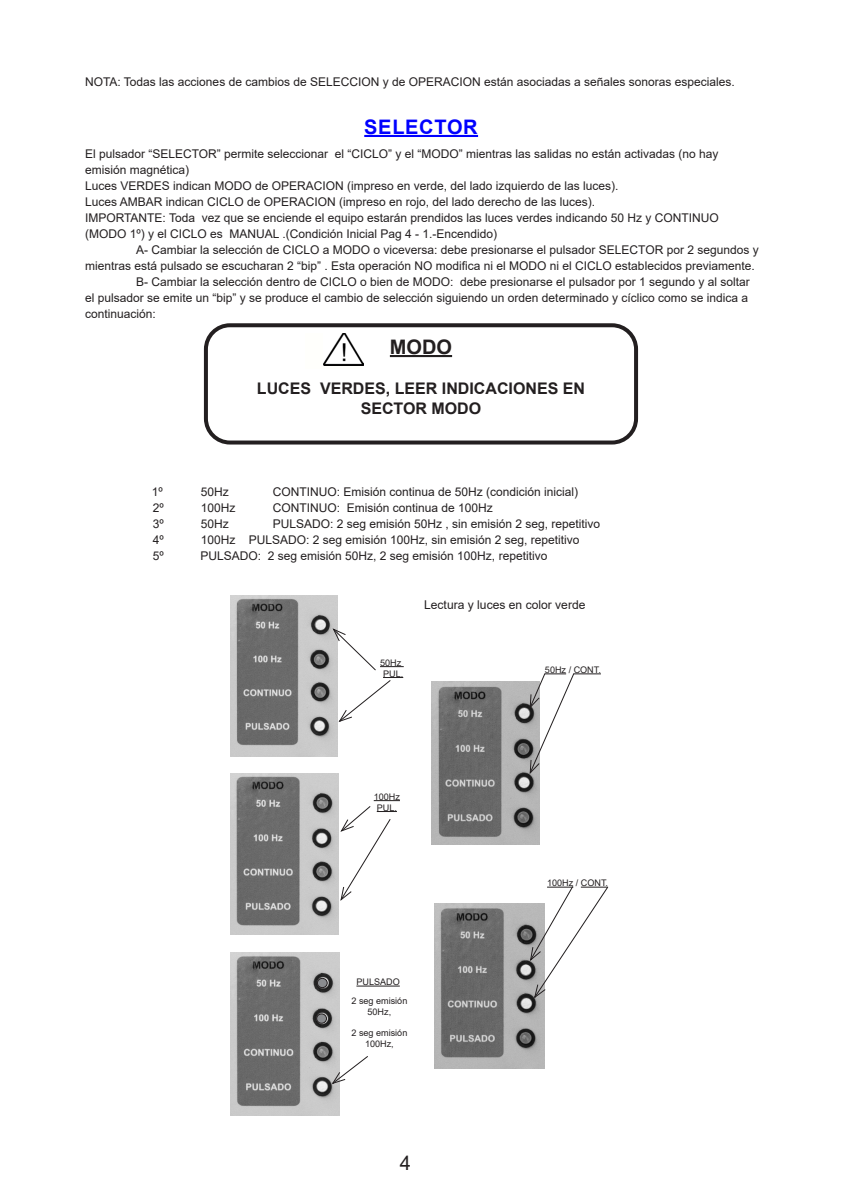
<style>
.page{position:relative;width:842px;height:1191px;background:#fff}
.page>*{position:absolute;margin:0;border:0;box-sizing:border-box;transform-origin:0 0}
.t1{font:700 20px "Arial";letter-spacing:.035em;color:#00f}
.t2{font:700 20px "Arial";color:#231f20}
.t3{font:20px "Arial";color:#231f20}
.t4{font:700 16px "Arial";color:#231f20}
.t5{font:12px/16px "Arial";color:#231f20}
.t6{font:9px/10.8px "Arial";color:#231f20;text-align:center}
</style>
<div class="page">
<hr style="left:364px;top:135px;width:114px;height:2px;background:#00f">
<hr style="left:390px;top:355px;width:62px;height:2px;background:#231f20">
<div style="left:204px;top:323px;width:434px;height:121px;border:4px solid #231f20;border-radius:24px"></div>
<img style="left:324px;top:334px;width:39px;height:32px">
<img style="left:435px;top:903px;width:109px;height:165px">
<hr style="left:356px;top:985px;width:44px;height:1px;background:#231f20">
<img style="left:231px;top:773px;width:107px;height:161px">
<img style="left:231px;top:952px;width:108px;height:163px">
<img style="left:230px;top:595px;width:108px;height:162px">
<img style="left:431px;top:682px;width:108px;height:162px">
<svg style="left:331px;top:627px;width:73px;height:44px"></svg>
<svg style="left:337px;top:677px;width:66px;height:46px"></svg>
<svg style="left:340px;top:800px;width:60px;height:101px"></svg>
<svg style="left:529px;top:673px;width:72px;height:102px"></svg>
<svg style="left:330px;top:1055px;width:38px;height:30px"></svg>
<svg style="left:529px;top:886px;width:80px;height:113px"></svg>
<div style="left:317px;top:1014px;width:9px;height:9px;background:#8a8c8f;border-radius:50%"></div>
<div style="left:316px;top:1013px;width:11px;height:10px;border:1px solid #231f20;border-radius:50%"></div>
<div style="left:317px;top:978px;width:10px;height:9px;background:#8a8c8f;border-radius:50%"></div>
<div style="left:317px;top:977px;width:11px;height:11px;border:1px solid #231f20;border-radius:50%"></div>
<p class="t5" style="left:85px;top:74px;width:651px">NOTA: Todas las acciones de cambios de SELECCION y de OPERACION están asociadas a señales sonoras especiales.</p>
<p class="t1" style="left:364px;top:113px;width:115px">SELECTOR</p>
<p class="t5" style="left:85px;top:146px;width:635px">El pulsador “SELECTOR” permite seleccionar el “CICLO” y el “MODO” mientras las salidas no están activadas (no hay emisión magnética)</p>
<p class="t5" style="left:85px;top:178px;width:535px">Luces VERDES indican MODO de OPERACION (impreso en verde, del lado izquierdo de las luces).</p>
<p class="t5" style="left:85px;top:194px;width:512px">Luces AMBAR indican CICLO de OPERACION (impreso en rojo, del lado derecho de las luces).</p>
<p class="t5" style="left:85px;top:210px;width:635px">IMPORTANTE: Toda vez que se enciende el equipo estarán prendidos las luces verdes indicando 50 Hz y CONTINUO (MODO 1º) y el CICLO es MANUAL .(Condición Inicial Pag 4 - 1.-Encendido)</p>
<p class="t5" style="left:85px;top:242px;width:675px;text-indent:51px">A- Cambiar la selección de CICLO a MODO o viceversa: debe presionarse el pulsador SELECTOR por 2 segundos y mientras está pulsado se escucharan 2 “bip” . Esta operación NO modifica ni el MODO ni el CICLO establecidos previamente.</p>
<p class="t5" style="left:85px;top:274px;width:666px;text-indent:51px">B- Cambiar la selección dentro de CICLO o bien de MODO: debe presionarse el pulsador por 1 segundo y al soltar el pulsador se emite un “bip” y se produce el cambio de selección siguiendo un orden determinado y cíclico como se indica a continuación:</p>
<p class="t2" style="left:390px;top:333px;width:64px">MODO</p>
<p class="t4" style="left:257px;top:377px;width:330px">LUCES VERDES, LEER INDICACIONES EN</p>
<p class="t4" style="left:361px;top:397px;width:122px">SECTOR MODO</p>
<p class="t5" style="left:152px;top:483px;width:13px">1º</p>
<p class="t5" style="left:201px;top:483px;width:30px">50Hz</p>
<p class="t5" style="left:273px;top:483px;width:307px">CONTINUO: Emisión continua de 50Hz (condición inicial)</p>
<p class="t5" style="left:153px;top:499px;width:13px">2º</p>
<p class="t5" style="left:201px;top:499px;width:36px">100Hz</p>
<p class="t5" style="left:273px;top:499px;width:222px">CONTINUO: Emisión continua de 100Hz</p>
<p class="t5" style="left:153px;top:515px;width:13px">3º</p>
<p class="t5" style="left:201px;top:515px;width:30px">50Hz</p>
<p class="t5" style="left:273px;top:515px;width:329px">PULSADO: 2 seg emisión 50Hz , sin emisión 2 seg, repetitivo</p>
<p class="t5" style="left:153px;top:531px;width:13px">4º</p>
<p class="t5" style="left:201px;top:531px;width:380px">100Hz PULSADO: 2 seg emisión 100Hz, sin emisión 2 seg, repetitivo</p>
<p class="t5" style="left:153px;top:547px;width:13px">5º</p>
<p class="t5" style="left:200px;top:547px;width:348px">PULSADO: 2 seg emisión 50Hz, 2 seg emisión 100Hz, repetitivo</p>
<p class="t6" style="left:380px;top:657px;width:23px">50Hz</p>
<p class="t6" style="left:383px;top:668px;width:22px">PUL.</p>
<p class="t5" style="left:424px;top:596px;width:163px">Lectura y luces en color verde</p>
<p class="t6" style="left:545px;top:664px;width:57px">50Hz / CONT.</p>
<p class="t6" style="left:374px;top:791px;width:28px">100Hz</p>
<p class="t6" style="left:377px;top:802px;width:22px">PUL.</p>
<p class="t6" style="left:356px;top:976px;width:45px">PULSADO</p>
<p class="t6" style="left:351px;top:995px;width:57px">2 seg emisión</p>
<p class="t6" style="left:368px;top:1006px;width:25px">50Hz,</p>
<p class="t6" style="left:351px;top:1027px;width:57px">2 seg emisión<br>100Hz,</p>
<p class="t3" style="left:400px;top:1149px;width:13px">4</p>
<p class="t6" style="left:547px;top:877px;width:63px">100Hz / CONT.</p>
</div>
